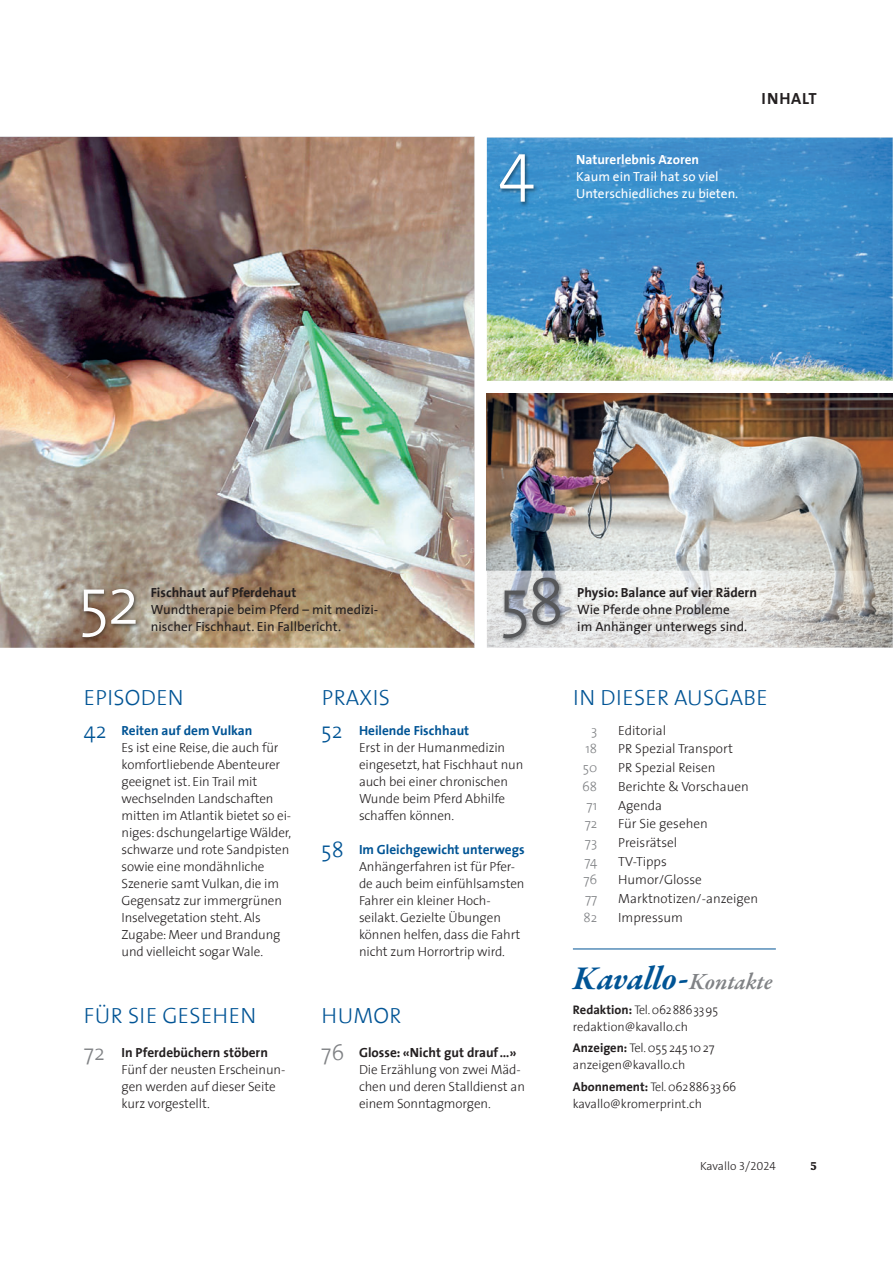
<style>
.page{position:relative;width:893px;height:1263px;background:#fff}
.page>*{position:absolute;margin:0;border:0;box-sizing:border-box;transform-origin:0 0}
.t1{font:300 66.45px "The Sans";color:#fdfdfd}
.t2{font:300 66.45px "The Sans";color:#57585a}
.t3{font:300 66.45px "The Sans";color:#fff}
.t4{font:italic 700 34.05px "Garamond Premr Pro";color:#005495}
.t5{font:300 22.2px "The Sans";letter-spacing:.015em;color:#005495}
.t6{font:700 16.2px "The Sans";letter-spacing:.045em;color:#231f20}
.t7{font:300 13.35px/17px "The Sans";letter-spacing:-.01em;color:#231f20}
.t8{font:13.35px/17px "The Sans";color:#231f20}
.t9{font:700 13.35px "The Sans";color:#231f20}
.t10{font:13.35px "The Sans";color:#fff}
.t11{font:300 13.35px/18.8px "The Sans";color:#808285;text-align:right}
.t12{font:700 13.35px "The Sans";color:#fff}
.t13{font:300 12.6px/17px "The Sans";color:#231f20}
.t14{font:300 12.6px/17px "The Sans";color:#231f20;scale:.96 1}
.t15{font:300 11.85px "The Sans Trial";color:#231f20}
.t16{font:700 condensed 11.85px "Swift";color:#231f20}
.s1{font-size:22.2px;color:#005495}
.s2{font-weight:700;color:#005495}
.s3{font-size:22.2px;color:#808285}
.s4{font-weight:700}
.s5{font-weight:600;font-size:23.7px;color:#808285}
</style>
<div class="page">
<img style="left:487px;top:393px;width:406px;height:178px">
<img style="left:487px;top:138px;width:406px;height:243px">
<img style="left:0;top:137px;width:474px;height:511px">
<img style="left:497px;top:152px;width:41px;height:55px">
<hr style="left:573px;top:949px;width:203px;height:1px;background:#005495">
<img style="left:80px;top:587px;width:60px;height:55px">
<svg style="left:487px;top:571px;width:406px;height:77px"></svg>
<img style="left:501px;top:575px;width:64px;height:68px">
<h1 class="t3" style="left:499px;top:139px;width:37px">4</h1>
<p class="t12" style="left:576px;top:154px;width:124px">Naturerlebnis Azoren</p>
<p class="t10" style="left:576px;top:171px;width:144px">Kaum ein Trail hat so viel</p>
<p class="t10" style="left:576px;top:188px;width:164px">Unterschiedliches zu bieten.</p>
<p class="t6" style="left:761px;top:92px;width:57px">INHALT</p>
<h1 class="t1" style="left:78px;top:574px;width:63px">52</h1>
<p class="t9" style="left:151px;top:587px;width:147px">Fischhaut auf Pferdehaut</p>
<p class="t8" style="left:151px;top:602px;width:229px">Wundtherapie beim Pferd – mit medizi-</p>
<p class="t8" style="left:151px;top:619px;width:192px">nischer Fischhaut. Ein Fallbericht.</p>
<h1 class="t2" style="left:499px;top:575px;width:67px">58</h1>
<p class="t9" style="left:577px;top:587px;width:181px">Physio: Balance auf vier Rädern</p>
<p class="t8" style="left:577px;top:602px;width:171px">Wie Pferde ohne Probleme im Anhänger unterwegs sind.</p>
<h3 class="t5" style="left:84px;top:688px;width:101px">EPISODEN</h3>
<h3 class="t5" style="left:322px;top:688px;width:69px">PRAXIS</h3>
<h3 class="t5" style="left:573px;top:688px;width:196px">IN DIESER AUSGABE</h3>
<p class="t7" style="left:122px;top:723px;width:171px;text-indent:-38px"><span class="s1">42</span> <span class="s2">Reiten auf dem Vulkan<br></span>Es ist eine Reise, die auch für komfortliebende Abenteurer geeignet ist. Ein Trail mit wechselnden Landschaften mitten im Atlantik bietet so ei&shy;niges: dschungelartige Wälder, schwarze und rote Sandpisten sowie eine mondähnliche<br>Szenerie samt Vulkan, die im<br>Gegensatz zur immergrünen<br>Inselvegetation steht. Als<br>Zugabe: Meer und Brandung und vielleicht sogar Wale.</p>
<p class="t7" style="left:359px;top:723px;width:166px;text-indent:-38px"><span class="s1">52</span> <span class="s2">Heilende Fischhaut<br></span>Erst in der Humanmedizin eingesetzt, hat Fischhaut nun auch bei einer chronischen<br>Wunde beim Pferd Abhilfe schaffen können.</p>
<p class="t7" style="left:359px;top:841px;width:167px;text-indent:-38px"><span class="s1">58</span> <span class="s2">Im Gleichgewicht unterwegs<br></span>Anhängerfahren ist für Pfer&shy;de auch beim einfühlsamsten<br>Fahrer ein kleiner Hoch&shy;seilakt. Gezielte Übungen können helfen, dass die Fahrt nicht zum Horrortrip wird.</p>
<h3 class="t5" style="left:84px;top:1006px;width:174px">FÜR SIE GESEHEN</h3>
<p class="t7" style="left:122px;top:1045px;width:165px;text-indent:-38px"><span class="s3">72</span> <span class="s4">In Pferdebüchern stöbern<br></span>Fünf der neusten Erscheinun&shy;gen werden auf dieser Seite kurz vorgestellt.</p>
<h3 class="t5" style="left:321px;top:1006px;width:81px">HUMOR</h3>
<p class="t7" style="left:359px;top:1045px;width:167px;text-indent:-38px"><span class="s3">76</span> <span class="s4">Glosse: «Nicht gut drauf …»<br></span>Die Erzählung von zwei Mäd&shy;chen und deren Stalldienst an einem Sonntagmorgen.</p>
<p class="t11" style="left:582px;top:722px;width:17px">3<br>18<br>50<br>68<br>71<br>72<br>73<br>74<br>76<br>77<br>82</p>
<p class="t7" style="left:618px;top:722px;width:142px;line-height:18.8px">Editorial<br>PR Spezial Transport<br>PR Spezial Reisen<br>Berichte &amp; Vorschauen<br>Agenda<br>Für Sie gesehen<br>Preisrätsel<br>TV-Tipps<br>Humor/Glosse<br>Marktnotizen/-anzeigen<br>Impressum</p>
<h2 class="t4" style="left:573px;top:957px;width:201px">Kavallo-<span class="s5">Kontakte</span></h2>
<p class="t14" style="left:573px;top:1002px;width:153px"><span class="s4">Redaktion:</span> Tel. 0628863395 redaktion@kavallo.ch</p>
<p class="t13" style="left:573px;top:1040px;width:143px"><span class="s4">Anzeigen:</span> Tel. 055 245 10 27 anzeigen@kavallo.ch</p>
<p class="t13" style="left:573px;top:1078px;width:165px"><span class="s4">Abonnement:</span> Tel. 0628863366 kavallo@kromerprint.ch</p>
<p class="t15" style="left:700px;top:1159px;width:77px">Kavallo 3/2024</p>
<p class="t16" style="left:810px;top:1159px;width:8px">5</p>
</div>
